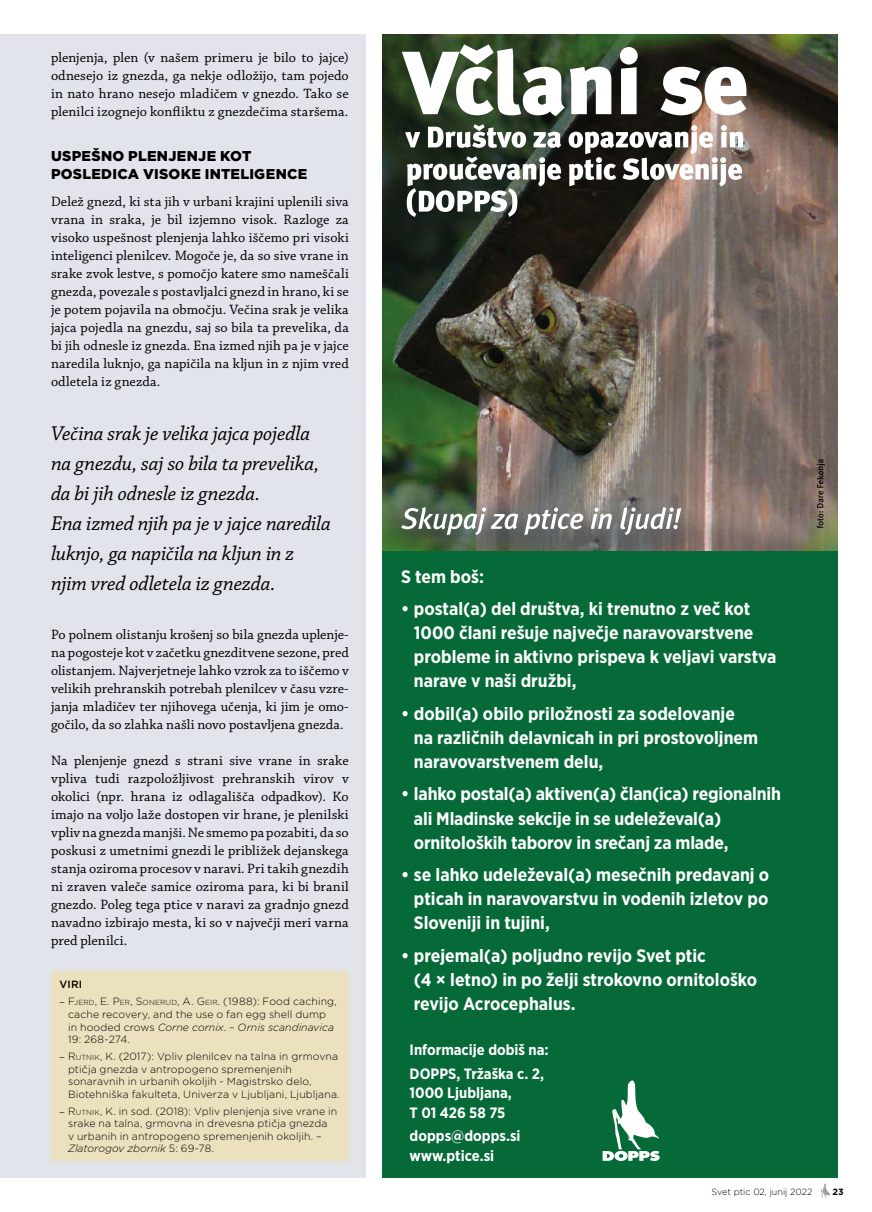
<style>
.page{position:relative;width:872px;height:1212px;background:#fff}
.page>*{position:absolute;margin:0;border:0;box-sizing:border-box;transform-origin:0 0}
.Flash{font:italic 21px/30px "Chaparral Pro";letter-spacing:-.01em;color:#000}
.t1{font:700 18px/24px "Gotham Narrow";color:#fff}
.t2{font:700 15px/19.5px "Gotham Narrow";color:#fff}
.BODY{font:14.25px/18px "Chaparral Pro";letter-spacing:.005em;color:#000;text-align:justify}
.MED_naslov{font:900 14.25px/18px "Gotham";letter-spacing:.015em;color:#000}
.t3{font:300 10.5px/12.6px "Gotham";letter-spacing:.01em;color:#000}
.PODPIS_foto{font:500 10.5px "Gotham";color:#000}
.t4{font:300 9px "Gotham";color:#000}
.t5{font:700 9px "Gotham";color:#000}
.s1{font-family:"Chaparral Pro";font-weight:400}
.s2{font-style:inherit}
.s3{font-size:7.35px}
.s4{font-style:italic}
</style>
<div class="page">
<div style="left:0;top:34px;width:366px;height:1144px;background:#e1e4ea"></div>
<div style="left:51px;top:971px;width:298px;height:190px;background:#ebe1bf"></div>
<div style="left:383px;top:34px;width:455px;height:1144px;background:#056938"></div>
<img style="left:383px;top:34px;width:455px;height:516px">
<svg style="left:402px;top:44px;width:344px;height:72px;background:#898f84"></svg>
<img style="left:405px;top:124px;width:338px;height:93px">
<svg style="left:816px;top:459px;width:9px;height:69px"></svg>
<svg style="left:602px;top:1080px;width:57px;height:81px"></svg>
<svg style="left:401px;top:507px;width:280px;height:28px;background:#8e928d"></svg>
<svg style="left:821px;top:1183px;width:9px;height:15px"></svg>
<p class="BODY" style="left:51px;top:49px;width:299px">plenjenja, plen (v našem primeru je bilo to jajce) odnesejo iz gnezda, ga nekje odložijo, tam pojedo in nato hrano nesejo mladičem v gnezdo. Tako se plenilci izognejo konfliktu z gnezdečima staršema.</p>
<p class="MED_naslov" style="left:51px;top:146px;width:258px">USPEŠNO PLENJENJE KOT<br>POSLEDICA VISOKE INTELIGENCE</p>
<p class="BODY" style="left:51px;top:193px;width:299px">Delež gnezd, ki sta jih v urbani krajini uplenili siva vrana in sraka, je bil izjemno visok. Razloge za visoko uspešnost plenjenja lahko iščemo pri visoki inteligenci plenilcev. Mogoče je, da so sive vrane in srake zvok lestve, s pomočjo katere smo nameščali gnezda, povezale s postavljalci gnezd in hrano, ki se je potem pojavila na območju. Večina srak je velika jajca pojedla na gnezdu, saj so bila ta prevelika, da bi jih odnesle iz gnezda. Ena izmed njih pa je v jajce naredila luknjo, ga napičila na kljun in z njim vred odletela iz gnezda.</p>
<p class="Flash" style="left:51px;top:419px;width:281px">Večina srak je velika jajca pojedla na gnezdu, saj so bila ta prevelika, da bi jih odnesle iz gnezda.<br>Ena izmed njih pa je v jajce naredila luknjo, ga napičila na kljun in z njim vred odletela iz gnezda.</p>
<p class="BODY" style="left:51px;top:626px;width:299px">Po polnem olistanju krošenj so bila gnezda uplenje&shy;na pogosteje kot v začetku gnezditvene sezone, pred olistanjem. Najverjetneje lahko vzrok za to iščemo v velikih prehranskih potrebah plenilcev v času vzre&shy;janja mladičev ter njihovega učenja, ki jim je omo&shy;gočilo, da so zlahka našli novo postavljena gnezda.</p>
<p class="BODY" style="left:51px;top:752px;width:299px">Na plenjenje gnezd s strani sive vrane in srake vpliva tudi razpoložljivost prehranskih virov v okolici (npr. hrana iz odlagališča odpadkov). Ko imajo na voljo laže dostopen vir hrane, je plenilski vpliv na gnezda manjši. Ne smemo pa pozabiti, da so poskusi z umetnimi gnezdi le približek dejanskega stanja oziroma procesov v naravi. Pri takih gnezdih ni zraven valeče samice oziroma para, ki bi branil gnezdo. Poleg tega ptice v naravi za gradnjo gnezd navadno izbirajo mesta, ki so v največji meri varna pred plenilci.</p>
<p class="PODPIS_foto" style="left:60px;top:978px;width:24px">VIRI</p>
<p class="t3" style="left:68px;top:995px;width:270px;text-indent:-9px"><span class="s1">–</span> <span class="s2">F</span><span class="s3">JERD</span><span class="s2">, E. P</span><span class="s3">ER</span><span class="s2">, S</span><span class="s3">ONERUD</span><span class="s2">, A. G</span><span class="s3">EIR</span>. (1988): Food caching, cache recovery, and the use o fan egg shell dump in hooded crows <span class="s4">Corne cornix</span>. – <span class="s4">Ornis scandinavica </span>19: 268-274.</p>
<p class="t3" style="left:68px;top:1050px;width:273px;text-indent:-9px"><span class="s1">–</span> <span class="s2">R</span><span class="s3">UTNIK</span><span class="s2">, K.</span> (2017): Vpliv plenilcev na talna in grmovna ptičja gnezda v antropogeno spremenjenih sonaravnih in urbanih okoljih - Magistrsko delo, Biotehniška fakulteta, Univerza v Ljubljani, Ljubljana.</p>
<p class="t3" style="left:68px;top:1104px;width:271px;text-indent:-9px"><span class="s1">–</span> <span class="s2">R</span><span class="s3">UTNIK</span><span class="s2">, K.</span> in sod. (2018): Vpliv plenjenja sive vrane in srake na talna, grmovna in drevesna ptičja gnezda<br>v urbanih in antropogeno spremenjenih okoljih. – <span class="s4">Zlatorogov zbornik</span> 5: 69-78.</p>
<p class="t1" style="left:401px;top:564px;width:84px">S tem boš:</p>
<p class="t1" style="left:414px;top:597px;width:364px;text-indent:-13px">• postal(a) del društva, ki trenutno z več kot 1000 člani rešuje največje naravovarstvene probleme in aktivno prispeva k veljavi varstva narave v naši družbi,</p>
<p class="t1" style="left:414px;top:701px;width:346px;text-indent:-13px">• dobil(a) obilo priložnosti za sodelovanje na različnih delavnicah in pri prostovoljnem naravovarstvenem delu,</p>
<p class="t1" style="left:414px;top:782px;width:368px;text-indent:-13px">• lahko postal(a) aktiven(a) član(ica) regionalnih ali Mladinske sekcije in se udeleževal(a) ornitoloških taborov in srečanj za mlade,</p>
<p class="t1" style="left:414px;top:862px;width:357px;text-align:justify;text-indent:-13px">• se lahko udeleževal(a) mesečnih predavanj o pticah in naravovarstvu in vodenih izletov po Sloveniji in tujini,</p>
<p class="t1" style="left:414px;top:943px;width:345px;text-indent:-13px">• prejemal(a) poljudno revijo Svet ptic<br>(4 × letno) in po želji strokovno ornitološko revijo Acrocephalus.</p>
<p class="t2" style="left:409px;top:1040px;width:141px">Informacije dobiš na:</p>
<p class="t2" style="left:409px;top:1063px;width:136px">DOPPS, Tržaška c. 2,<br>1000 Ljubljana,<br>T 01 426 58 75</p>
<p class="t2" style="left:409px;top:1126px;width:112px">dopps@dopps.si www.ptice.si</p>
<p class="t4" style="left:711px;top:1185px;width:102px">Svet ptic 02, junij 2022</p>
<p class="t5" style="left:832px;top:1185px;width:13px">23</p>
</div>
